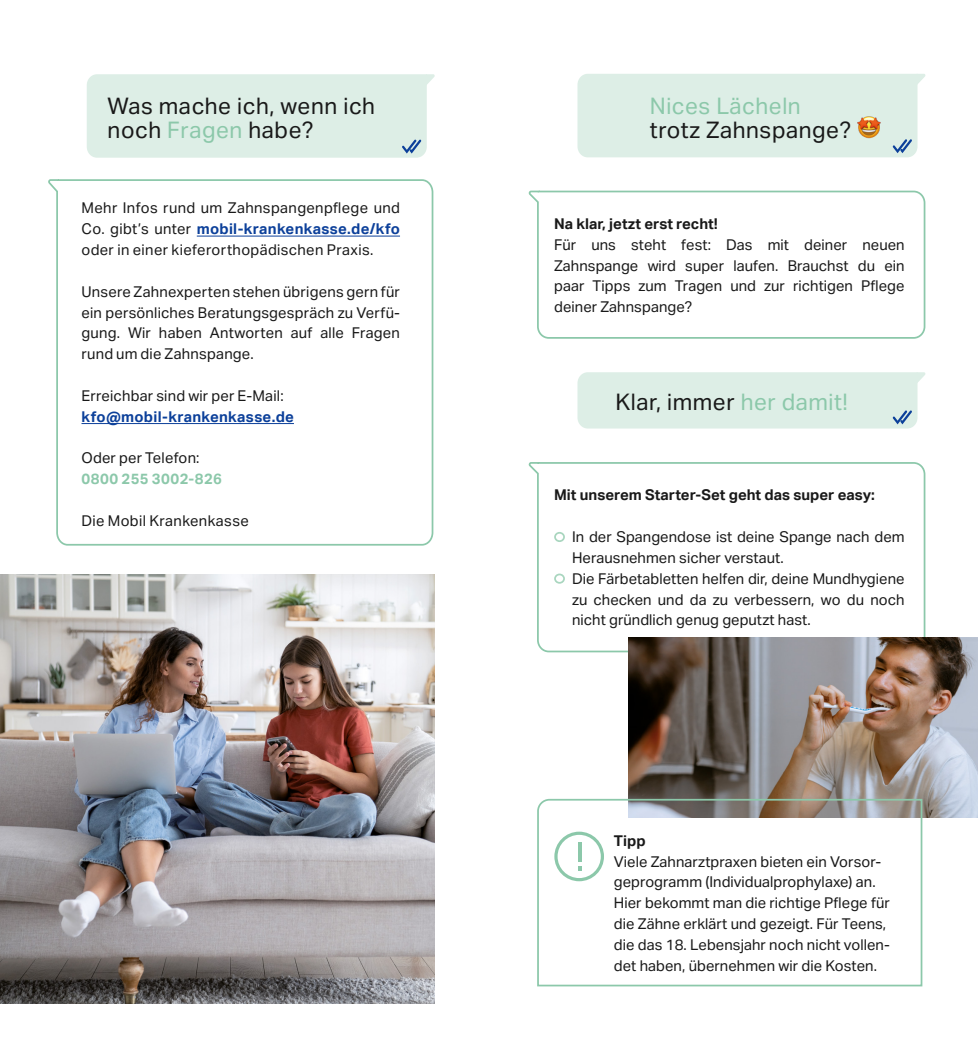
<style>
.page{position:relative;width:978px;height:1042px;background:#fff}
.page>*{position:absolute;margin:0;border:0;box-sizing:border-box;transform-origin:0 0}
.t1{font:22.75px/24.5px "Aktiv Grotesk";letter-spacing:.02em;color:#191919}
.t2{font:22.75px "Aktiv Grotesk";letter-spacing:.02em;color:#8cc8aa}
.t3{font:14.88px/20.8px "Aktiv Grotesk";color:#191919;text-align:justify}
.t4{font:700 14.88px "Aktiv Grotesk";color:#191919}
.t5{font:700 14.88px "Aktiv Grotesk";letter-spacing:.02em;color:#0c409a}
.t6{font:14.88px "Aktiv Grotesk";letter-spacing:.02em;color:#191919}
.t7{font:700 14.88px "Aktiv Grotesk";letter-spacing:.025em;color:#8cc8aa}
.s1{color:#8cc8aa}
.s2{font-weight:700;color:#0c409a}
</style>
<div class="page">
<div style="left:87px;top:74px;width:348px;height:84px;background:#ddeee6"></div>
<svg style="left:48px;top:179px;width:386px;height:367px"></svg>
<img style="left:0;top:574px;width:434px;height:429px">
<svg style="left:528px;top:462px;width:398px;height:191px"></svg>
<img style="left:628px;top:637px;width:349px;height:181px">
<div style="left:554px;top:532px;width:10px;height:10px;border:2px solid #a9d6bf;border-radius:50%"></div>
<div style="left:554px;top:573px;width:10px;height:11px;border:2px solid #a9d6bf;border-radius:50%"></div>
<div style="left:577px;top:74px;width:348px;height:83px;background:#ddeee6"></div>
<div style="left:577px;top:372px;width:348px;height:56px;background:#ddeee6"></div>
<img style="left:856px;top:116px;width:24px;height:22px">
<svg style="left:528px;top:190px;width:398px;height:149px"></svg>
<svg style="left:537px;top:798px;width:386px;height:189px"></svg>
<svg style="left:554px;top:831px;width:50px;height:50px"></svg>
<h1 class="t1" style="left:108px;top:94px;width:269px">Was mache ich, wenn ich noch <span class="s1">Fragen</span> habe?</h1>
<p class="t3" style="left:81px;top:198px;width:320px">Mehr Infos rund um Zahnspangenpflege und Co. gibt’s unter <span class="s2">mobil-krankenkasse.de/kfo </span>oder in einer kieferorthopädischen Praxis.</p>
<p class="t3" style="left:81px;top:281px;width:320px">Unsere Zahnexperten stehen übrigens gern für ein persönliches Beratungsgespräch zu Verfü&shy;gung. Wir haben Antworten auf alle Fragen rund um die Zahnspange.</p>
<p class="t3" style="left:81px;top:385px;width:204px">Erreichbar sind wir per E-Mail:</p>
<p class="t5" style="left:81px;top:407px;width:214px">kfo@mobil-krankenkasse.de</p>
<p class="t3" style="left:81px;top:448px;width:119px">Oder per Telefon:</p>
<p class="t7" style="left:81px;top:470px;width:142px">0800 255 3002-826</p>
<p class="t6" style="left:81px;top:512px;width:169px">Die Mobil Krankenkasse</p>
<h1 class="t2" style="left:649px;top:93px;width:152px">Nices Lächeln</h1>
<h1 class="t1" style="left:649px;top:118px;width:202px">trotz Zahnspange?</h1>
<p class="t4" style="left:554px;top:214px;width:165px">Na klar, jetzt erst recht!</p>
<p class="t3" style="left:554px;top:234px;width:352px">Für uns steht fest: Das mit deiner neuen Zahnspange wird super laufen. Brauchst du ein paar Tipps zum Tragen und zur richtigen Pflege deiner Zahnspange?</p>
<h1 class="t1" style="left:615px;top:389px;width:234px">Klar, immer <span class="s1">her damit!</span></h1>
<p class="t4" style="left:554px;top:486px;width:322px">Mit unserem Starter-Set geht das super easy:</p>
<p class="t3" style="left:572px;top:526px;width:334px;text-align:left">In der Spangendose ist deine Spange nach dem Herausnehmen sicher verstaut.<br>Die Färbetabletten helfen dir, deine Mundhygiene zu checken und da zu verbessern, wo du noch nicht gründlich genug geputzt hast.</p>
<p class="t4" style="left:613px;top:831px;width:33px">Tipp</p>
<p class="t3" style="left:613px;top:851px;width:277px;text-align:left">Viele Zahnarztpraxen bieten ein Vorsor&shy;geprogramm (Individualprophylaxe) an.<br>Hier bekommt man die richtige Pflege für die Zähne erklärt und gezeigt. Für Teens, die das 18. Lebensjahr noch nicht vollen&shy;det haben, übernehmen wir die Kosten.</p>
</div>
